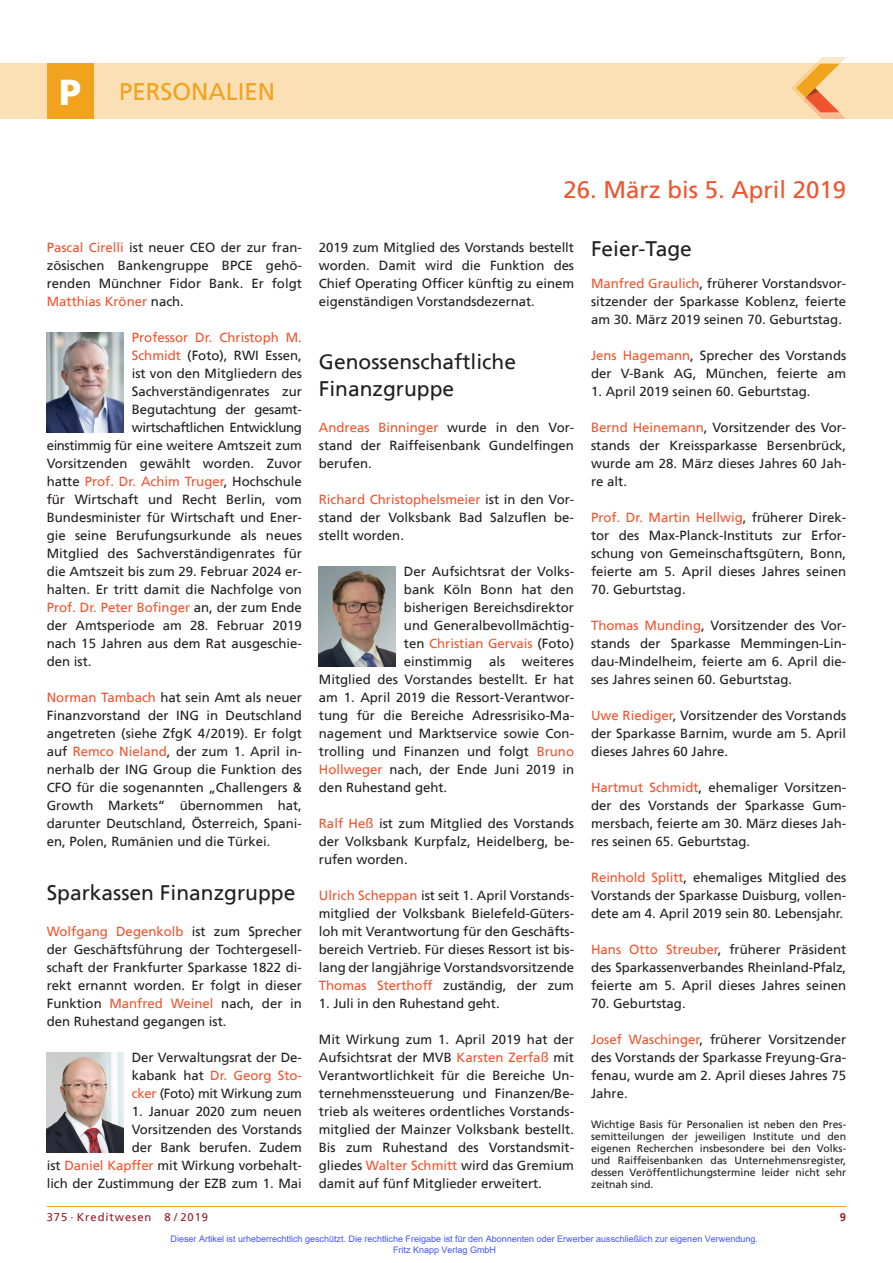
<style>
.page{position:relative;width:893px;height:1263px;background:#fff}
.page>*{position:absolute;margin:0;border:0;box-sizing:border-box;transform-origin:0 0}
.t1{font:24px "Frutiger";color:#f0542e}
.t2{font:24px "Frutiger";color:#f1a31e}
.t3{font:21px/27px "Frutiger";color:#231f20}
.t4{font:13.2px/18px "Frutiger";color:#231f20;text-align:justify}
.t5{font:13.2px "Frutiger";color:#f0542e}
.t6{font:13.2px "Frutiger";letter-spacing:-.03em;color:#231f20}
.t7{font:13.2px "Frutiger";letter-spacing:-.02em;color:#231f20}
.t8{font:11.25px "Frutiger";letter-spacing:.08em;color:#981a26}
.t9{font:700 11.25px "Frutiger";color:#981a26}
.t10{font:10.5px/12px "Frutiger";color:#231f20;text-align:justify}
.t11{font:9px/10.8px "Arial";color:#4054ff}
.s1{font-weight:900;font-size:36px;color:#fff}
.s2{color:#f0542e}
.s3{color:#231f20}
</style>
<div class="page">
<div style="left:0;top:64px;width:893px;height:55px;background:#fbdfb5"></div>
<svg style="left:791px;top:57px;width:55px;height:62px"></svg>
<hr style="left:47px;top:1206px;width:799px;height:1px;background:#f1a31e">
<div style="left:47px;top:64px;width:47px;height:55px;background:#f1a31e"></div>
<img style="left:47px;top:332px;width:76px;height:100px">
<img style="left:47px;top:1052px;width:76px;height:100px">
<img style="left:319px;top:566px;width:76px;height:100px">
<h1 class="t2" style="left:59px;top:81px;width:217px"><span class="s1">P</span> PERSONALIEN</h1>
<p class="t4" style="left:47px;top:239px;width:257px"><span class="s2">Pascal Cirelli</span> ist neuer CEO der zur fran&shy;zösischen Bankengruppe BPCE gehö&shy;renden Münchner Fidor Bank. Er folgt <span class="s2">Matthias Kröner</span> nach.</p>
<p class="t5" style="left:132px;top:331px;width:172px">Professor Dr. Christoph M.</p>
<p class="t4" style="left:132px;top:347px;width:172px"><span class="s2">Schmidt</span> (Foto), RWI Essen,</p>
<p class="t4" style="left:132px;top:365px;width:172px">ist von den Mitgliedern des</p>
<p class="t4" style="left:132px;top:383px;width:172px">Sachverständigenrates zur</p>
<p class="t7" style="left:132px;top:403px;width:172px">Begutachtung der gesamt-</p>
<p class="t6" style="left:132px;top:421px;width:172px">wirtschaftlichen Entwicklung</p>
<p class="t4" style="left:47px;top:437px;width:257px">einstimmig für eine weitere Amtszeit zum</p>
<p class="t4" style="left:47px;top:455px;width:257px">Vorsitzenden gewählt worden. Zuvor</p>
<p class="t5" style="left:47px;top:475px;width:257px"><span class="s3">hatte</span> Prof. Dr. Achim Truger<span class="s3">, Hochschule</span></p>
<p class="t4" style="left:47px;top:491px;width:257px">für Wirtschaft und Recht Berlin, vom</p>
<p class="t4" style="left:47px;top:509px;width:257px">Bundesminister für Wirtschaft und Ener-</p>
<p class="t4" style="left:47px;top:527px;width:257px">gie seine Berufungsurkunde als neues</p>
<p class="t4" style="left:47px;top:545px;width:257px">Mitglied des Sachverständigenrates für</p>
<p class="t4" style="left:47px;top:563px;width:257px">die Amtszeit bis zum 29. Februar 2024 er-</p>
<p class="t4" style="left:47px;top:581px;width:257px">halten. Er tritt damit die Nachfolge von</p>
<p class="t5" style="left:47px;top:601px;width:257px">Prof. Dr. Peter Bofinger <span class="s3">an, der zum Ende</span></p>
<p class="t4" style="left:47px;top:617px;width:257px">der Amtsperiode am 28. Februar 2019</p>
<p class="t4" style="left:47px;top:635px;width:257px">nach 15 Jahren aus dem Rat ausgeschie-</p>
<p class="t4" style="left:47px;top:653px;width:46px">den ist.</p>
<p class="t4" style="left:47px;top:689px;width:257px"><span class="s2">Norman Tambach</span> hat sein Amt als neuer Finanzvorstand der ING in Deutschland angetreten (siehe ZfgK 4/2019). Er folgt auf <span class="s2">Remco Nieland</span>, der zum 1. April in&shy;nerhalb der ING Group die Funktion des CFO für die sogenannten „Challengers &amp; Growth Markets“ übernommen hat, darunter Deutschland, Österreich, Spani&shy;en, Polen, Rumänien und die Türkei.</p>
<h2 class="t3" style="left:47px;top:880px;width:250px">Sparkassen Finanzgruppe</h2>
<p class="t4" style="left:47px;top:923px;width:257px"><span class="s2">Wolfgang Degenkolb</span> ist zum Sprecher der Geschäftsführung der Tochtergesell&shy;schaft der Frankfurter Sparkasse 1822 di&shy;rekt ernannt worden. Er folgt in dieser Funktion <span class="s2">Manfred Weinel</span> nach, der in den Ruhestand gegangen ist.</p>
<p class="t4" style="left:132px;top:1049px;width:172px">Der Verwaltungsrat der De&shy;kabank hat <span class="s2">Dr. Georg Sto&shy;cker</span> (Foto) mit Wirkung zum</p>
<p class="t4" style="left:47px;top:1103px;width:257px;text-align:right">1. Januar 2020 zum neuen<br>Vorsitzenden des Vorstands<br>der Bank berufen. Zudem<br>ist <span class="s2">Daniel Kapffer</span> mit Wirkung vorbehalt&shy;lich der Zustimmung der EZB zum 1. Mai</p>
<h1 class="t1" style="left:563px;top:179px;width:284px">26. März bis 5. April 2019</h1>
<p class="t4" style="left:319px;top:239px;width:257px">2019 zum Mitglied des Vorstands bestellt worden. Damit wird die Funktion des Chief Operating Officer künftig zu einem eigenständigen Vorstandsdezernat.</p>
<h2 class="t3" style="left:319px;top:349px;width:199px">Genossenschaftliche<br>Finanzgruppe</h2>
<p class="t4" style="left:319px;top:419px;width:257px"><span class="s2">Andreas Binninger</span> wurde in den Vor&shy;stand der Raiffeisenbank Gundelfingen berufen.</p>
<p class="t4" style="left:319px;top:491px;width:257px"><span class="s2">Richard Christophelsmeier</span> ist in den Vor&shy;stand der Volksbank Bad Salzuflen be&shy;stellt worden.</p>
<p class="t4" style="left:404px;top:563px;width:172px">Der Aufsichtsrat der Volks&shy;bank Köln Bonn hat den bisherigen Bereichsdirektor und Generalbevollmächtig&shy;ten <span class="s2">Christian Gervais</span> (Foto) einstimmig</p>
<p class="t4" style="left:489px;top:653px;width:18px">als</p>
<p class="t4" style="left:319px;top:653px;width:257px;text-indent:203px">weiteres Mitglied des Vorstandes bestellt. Er hat am 1. April 2019 die Ressort-Verantwor&shy;tung für die Bereiche Adressrisiko-Ma&shy;nagement und Marktservice sowie Con&shy;trolling und Finanzen und folgt <span class="s2">Bruno Hollweger</span> nach, der Ende Juni 2019 in den Ruhestand geht.</p>
<p class="t4" style="left:319px;top:815px;width:257px"><span class="s2">Ralf Heß</span> ist zum Mitglied des Vorstands der Volksbank Kurpfalz, Heidelberg, be&shy;rufen worden.</p>
<p class="t4" style="left:319px;top:887px;width:257px"><span class="s2">Ulrich Scheppan</span> ist seit 1. April Vorstands&shy;mitglied der Volksbank Bielefeld-Güters&shy;loh mit Verantwortung für den Geschäfts&shy;bereich Vertrieb. Für dieses Ressort ist bis&shy;lang der langjährige Vorstandsvorsitzende <span class="s2">Thomas Sterthoff</span> zuständig, der zum</p>
<p class="t4" style="left:319px;top:995px;width:182px">1. Juli in den Ruhestand geht.</p>
<p class="t4" style="left:319px;top:1031px;width:257px">Mit Wirkung zum 1. April 2019 hat der Aufsichtsrat der MVB <span class="s2">Karsten Zerfaß</span> mit Verantwortlichkeit für die Bereiche Un&shy;ternehmenssteuerung und Finanzen/Be&shy;trieb als weiteres ordentliches Vorstands&shy;mitglied der Mainzer Volksbank bestellt.<br>Bis zum Ruhestand des Vorstandsmit&shy;gliedes <span class="s2">Walter Schmitt</span> wird das Gremium damit auf fünf Mitglieder erweitert.</p>
<h2 class="t3" style="left:591px;top:236px;width:102px">Feier-Tage</h2>
<p class="t4" style="left:591px;top:275px;width:257px"><span class="s2">Manfred Graulich</span>, früherer Vorstandsvor&shy;sitzender der Sparkasse Koblenz, feierte am 30. März 2019 seinen 70. Geburtstag.</p>
<p class="t4" style="left:591px;top:347px;width:257px"><span class="s2">Jens Hagemann</span>, Sprecher des Vorstands der V-Bank AG, München, feierte am</p>
<p class="t4" style="left:591px;top:383px;width:221px">1. April 2019 seinen 60. Geburtstag.</p>
<p class="t4" style="left:591px;top:419px;width:257px"><span class="s2">Bernd Heinemann</span>, Vorsitzender des Vor&shy;stands der Kreissparkasse Bersenbrück, wurde am 28. März dieses Jahres 60 Jah&shy;re alt.</p>
<p class="t4" style="left:591px;top:509px;width:257px"><span class="s2">Prof. Dr. Martin Hellwig</span>, früherer Direk&shy;tor des Max-Planck-Instituts zur Erfor&shy;schung von Gemeinschaftsgütern, Bonn, feierte am 5. April dieses Jahres seinen</p>
<p class="t4" style="left:591px;top:581px;width:96px">70. Geburtstag.</p>
<p class="t4" style="left:591px;top:617px;width:257px"><span class="s2">Thomas Munding</span>, Vorsitzender des Vor&shy;stands der Sparkasse Memmingen-Lin&shy;dau-Mindelheim, feierte am 6. April die&shy;ses Jahres seinen 60. Geburtstag.</p>
<p class="t4" style="left:591px;top:707px;width:257px"><span class="s2">Uwe Riediger</span>, Vorsitzender des Vorstands der Sparkasse Barnim, wurde am 5. April dieses Jahres 60 Jahre.</p>
<p class="t4" style="left:591px;top:779px;width:257px"><span class="s2">Hartmut Schmidt</span>, ehemaliger Vorsitzen&shy;der des Vorstands der Sparkasse Gum&shy;mersbach, feierte am 30. März dieses Jah&shy;res seinen 65. Geburtstag.</p>
<p class="t4" style="left:591px;top:869px;width:257px"><span class="s2">Reinhold Splitt</span>, ehemaliges Mitglied des Vorstands der Sparkasse Duisburg, vollen&shy;dete am 4. April 2019 sein 80. Lebensjahr.</p>
<p class="t4" style="left:591px;top:941px;width:257px"><span class="s2">Hans Otto Streuber</span>, früherer Präsident des Sparkassenverbandes Rheinland-Pfalz, feierte am 5. April dieses Jahres seinen</p>
<p class="t4" style="left:591px;top:995px;width:96px">70. Geburtstag.</p>
<p class="t4" style="left:591px;top:1031px;width:257px"><span class="s2">Josef Waschinger</span>, früherer Vorsitzender des Vorstands der Sparkasse Freyung-Gra&shy;fenau, wurde am 2. April dieses Jahres 75<br>Jahre.</p>
<p class="t10" style="left:591px;top:1119px;width:257px">Wichtige Basis für Personalien ist neben den Pres&shy;semitteilungen der jeweiligen Institute und den eigenen Recherchen insbesondere bei den Volks&shy;und Raiffeisenbanken das Unternehmensregister, dessen Veröffentlichungstermine leider nicht sehr zeitnah sind.</p>
<p class="t8" style="left:47px;top:1211px;width:163px">375 · Kreditwesen 8 / 2019</p>
<p class="t9" style="left:840px;top:1211px;width:8px">9</p>
<p class="t11" style="left:393px;top:1233px;width:366px;text-indent:-223px">Dieser Artikel ist urheberrechtlich geschützt. Die rechtliche Freigabe ist für den Abonnenten oder Erwerber ausschließlich zur eigenen Verwendung.<br>Fritz Knapp Verlag GmbH</p>
</div>
